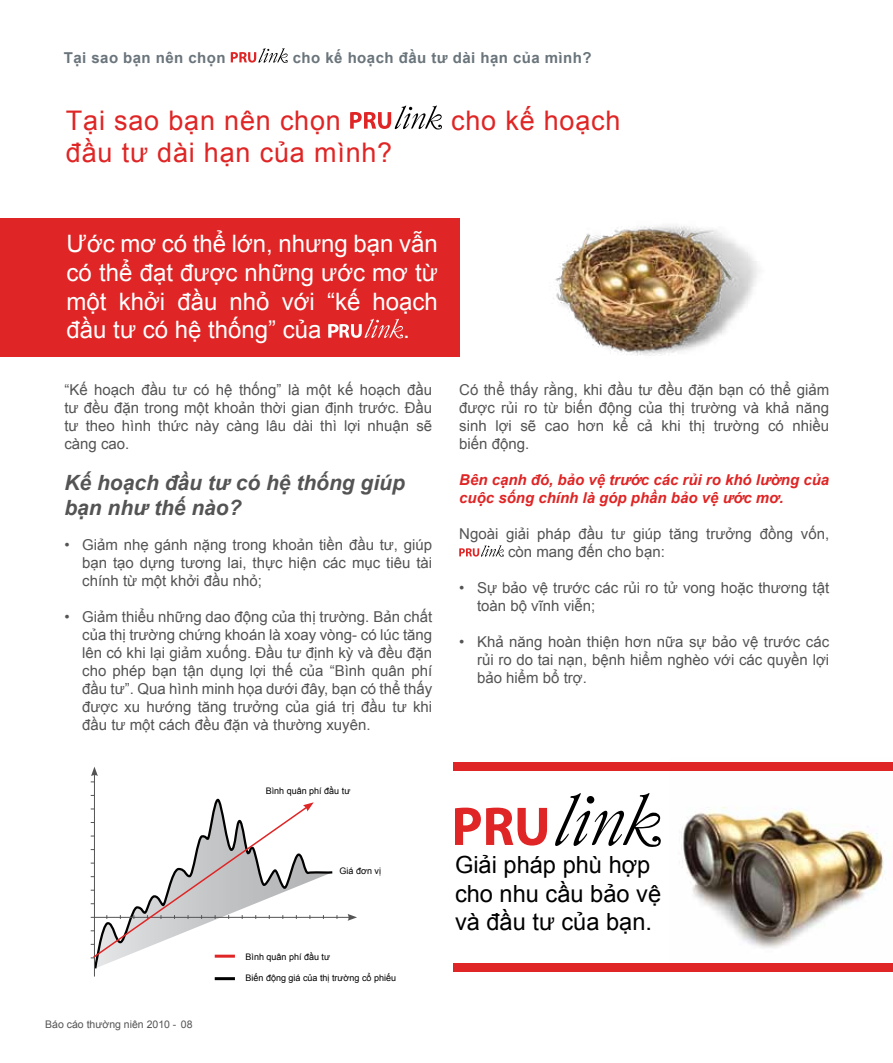
<style>
.page{position:relative;width:893px;height:1063px;background:#fff}
.page>*{position:absolute;margin:0;border:0;box-sizing:border-box;transform-origin:0 0}
.t1{font:27px "Arial";letter-spacing:.03em;color:#df2525}
.t2{font:24px/28.8px "Arial";color:#fff;text-align:justify}
.t3{font:23.7px/28.3px "Arial";color:#000}
.t4{font:italic 700 21px/25.2px "Arial";color:#545455}
.t5{font:15px/18px "Arial";color:#545455;text-align:justify}
.t6{font:italic 700 15px/18px "Arial";color:#df2525}
.t7{font:700 15px "Arial";letter-spacing:.03em;color:#69747b}
.t8{font:10.5px "Arial";color:#545455}
.t9{font:9px "Arial";color:#000}
</style>
<div class="page">
<div style="left:0;top:218px;width:459px;height:139px;background:#df2525"></div>
<svg style="left:459px;top:545px;width:45px;height:12px"></svg>
<svg style="left:328px;top:319px;width:76px;height:20px"></svg>
<svg style="left:231px;top:48px;width:57px;height:15px"></svg>
<svg style="left:350px;top:105px;width:92px;height:25px"></svg>
<img style="left:670px;top:762px;width:223px;height:186px">
<svg style="left:455px;top:808px;width:92px;height:38px"></svg>
<svg style="left:555px;top:793px;width:106px;height:54px"></svg>
<div style="left:587px;top:796px;width:7px;height:8px;background:#000;border-radius:50%"></div>
<div style="left:454px;top:763px;width:439px;height:8px;background:#df2525"></div>
<div style="left:454px;top:964px;width:439px;height:8px;background:#df2525"></div>
<svg style="left:95px;top:798px;width:240px;height:171px"></svg>
<hr style="left:94px;top:774px;width:1px;height:203px;background:#545455">
<svg style="left:91px;top:767px;width:7px;height:9px"></svg>
<hr style="left:91px;top:917px;width:259px;height:1px;background:#545455">
<svg style="left:348px;top:914px;width:9px;height:7px"></svg>
<svg style="left:91px;top:802px;width:223px;height:157px"></svg>
<hr style="left:215px;top:955px;width:20px;height:3px;background:#df2525">
<hr style="left:215px;top:977px;width:20px;height:3px;background:#000">
<img style="left:555px;top:226px;width:204px;height:130px">
<p class="t7" style="left:64px;top:48px;width:163px">Tại sao bạn nên chọn</p>
<p class="t7" style="left:293px;top:48px;width:300px">cho kế hoạch đầu tư dài hạn của mình?</p>
<h1 class="t1" style="left:66px;top:102px;width:277px">Tại sao bạn nên chọn</h1>
<h1 class="t1" style="left:451px;top:102px;width:171px">cho kế hoạch</h1>
<h1 class="t1" style="left:66px;top:135px;width:328px">đầu tư dài hạn của mình?</h1>
<h2 class="t2" style="left:67px;top:229px;width:373px">Ước mơ có thể lớn, nhưng bạn vẫn có thể đạt được những ước mơ từ một khởi đầu nhỏ với “kế hoạch đầu tư có hệ thống” của</h2>
<h2 class="t2" style="left:403px;top:316px;width:8px">.</h2>
<p class="t5" style="left:64px;top:381px;width:369px">“Kế hoạch đầu tư có hệ thống” là một kế hoạch đầu tư đều đặn trong một khoản thời gian định trước. Đầu tư theo hình thức này càng lâu dài thì lợi nhuận sẽ càng cao.</p>
<h3 class="t4" style="left:64px;top:471px;width:342px">Kế hoạch đầu tư có hệ thống giúp bạn như thế nào?</h3>
<p class="t5" style="left:82px;top:536px;width:352px;text-indent:-18px">• Giảm nhẹ gánh nặng trong khoản tiền đầu tư, giúp bạn tạo dựng tương lai, thực hiện các mục tiêu tài chính từ một khởi đầu nhỏ;</p>
<p class="t5" style="left:82px;top:608px;width:352px;text-indent:-18px">• Giảm thiểu những dao động của thị trường. Bản chất của thị trường chứng khoán là xoay vòng- có lúc tăng lên có khi lại giảm xuống. Đầu tư định kỳ và đều đặn cho phép bạn tận dụng lợi thế của “Bình quân phí đầu tư”. Qua hình minh họa dưới đây, bạn có thể thấy được xu hướng tăng trưởng của giá trị đầu tư khi đầu tư một cách đều đặn và thường xuyên.</p>
<p class="t9" style="left:266px;top:785px;width:86px">Bình quân phí đầu tư</p>
<p class="t5" style="left:459px;top:381px;width:371px">Có thể thấy rằng, khi đầu tư đều đặn bạn có thể giảm được rủi ro từ biến động của thị trường và khả năng sinh lợi sẽ cao hơn kể cả khi thị trường có nhiều biến động.</p>
<p class="t6" style="left:459px;top:471px;width:371px">Bên cạnh đó, bảo vệ trước các rủi ro khó lường của cuộc sống chính là góp phần bảo vệ ước mơ.</p>
<p class="t5" style="left:508px;top:525px;width:323px;text-indent:-49px">Ngoài giải pháp đầu tư giúp tăng trưởng đồng vốn, còn mang đến cho bạn:</p>
<p class="t5" style="left:477px;top:579px;width:354px;text-indent:-18px">• Sự bảo vệ trước các rủi ro tử vong hoặc thương tật toàn bộ vĩnh viễn;</p>
<p class="t5" style="left:477px;top:633px;width:354px;text-indent:-18px">• Khả năng hoàn thiện hơn nữa sự bảo vệ trước các rủi ro do tai nạn, bệnh hiểm nghèo với các quyền lợi bảo hiểm bổ trợ.</p>
<p class="t8" style="left:45px;top:1018px;width:149px">Báo cáo thường niên 2010 - 08</p>
<p class="t9" style="left:340px;top:865px;width:43px">Giá đơn vị</p>
<p class="t9" style="left:246px;top:951px;width:86px">Bình quân phí đầu tư</p>
<p class="t9" style="left:246px;top:972px;width:152px">Biến động giá của thị trường cổ phiếu</p>
<h3 class="t3" style="left:455px;top:851px;width:208px">Giải pháp phù hợp cho nhu cầu bảo vệ và đầu tư của bạn.</h3>
</div>
